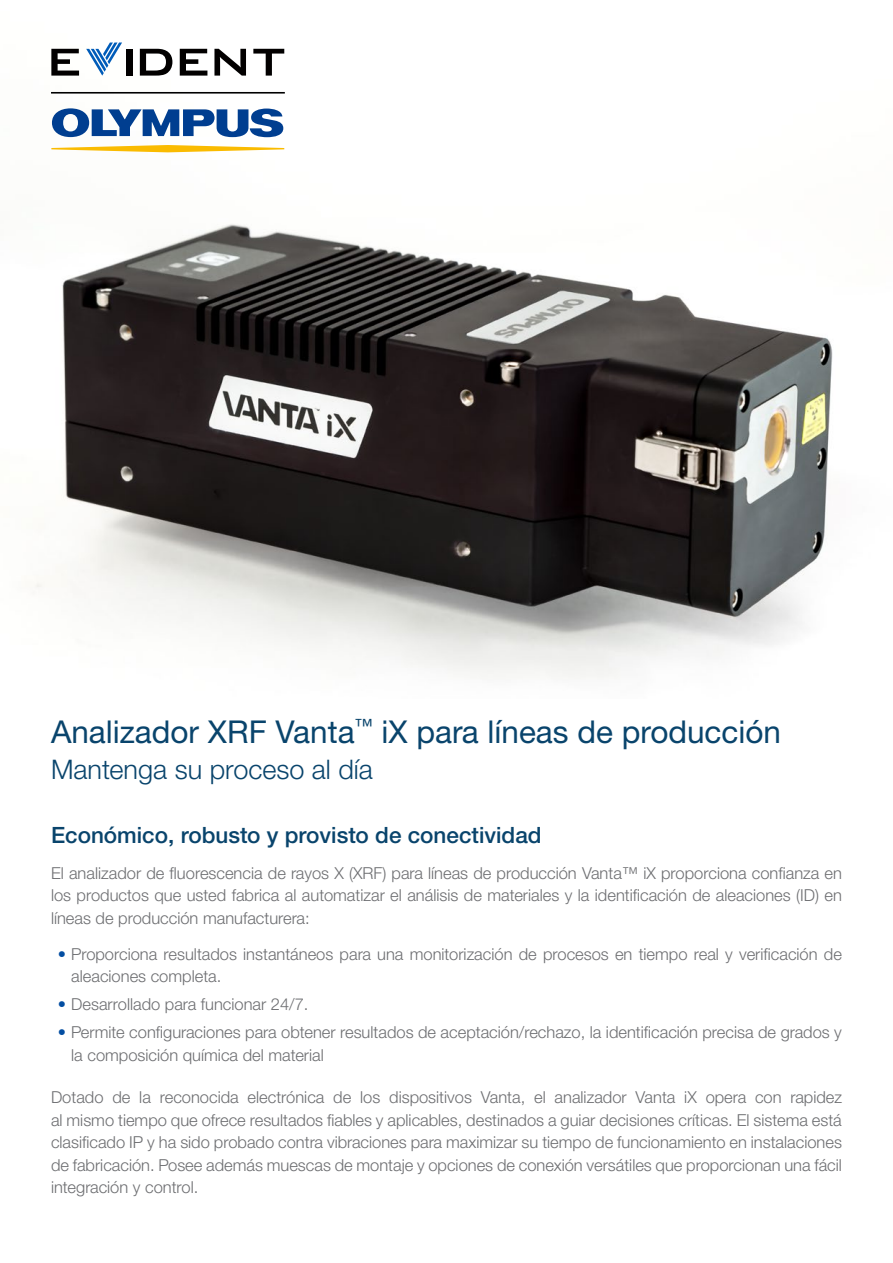
<style>
.page{position:relative;width:893px;height:1263px;background:#fff}
.page>*{position:absolute;margin:0;border:0;box-sizing:border-box;transform-origin:0 0}
.Title_1{font:31.5px "Helvetica Neue LTW1 G";color:#09446c}
.Title_1-2{font:300 27px "Helvetica Neue LTW1 G";color:#09446c}
.Title_1-3{font:500 22.5px "Helvetica Neue LTW1 G";color:#09446c}
.Text{font:300 16.5px/22.5px "Helvetica Neue LTW1 G";color:#6d6e71;text-align:justify}
.s1{color:#034ea2}
</style>
<div class="page">
<img style="left:35px;top:42px;width:798px;height:637px">
<hr style="left:51px;top:92px;width:234px;height:2px;background:#000">
<svg style="left:51px;top:49px;width:28px;height:27px"></svg>
<div style="left:126px;top:49px;width:6px;height:27px;background:#020000"></div>
<svg style="left:140px;top:49px;width:32px;height:27px"></svg>
<svg style="left:180px;top:49px;width:27px;height:27px"></svg>
<svg style="left:214px;top:49px;width:32px;height:27px"></svg>
<svg style="left:253px;top:49px;width:31px;height:27px"></svg>
<svg style="left:86px;top:43px;width:36px;height:33px"></svg>
<svg style="left:51px;top:145px;width:233px;height:7px"></svg>
<svg style="left:52px;top:108px;width:231px;height:29px"></svg>
<p class="Title_1" style="left:51px;top:712px;width:731px">Analizador XRF Vanta<sup>™</sup> iX para líneas de producción</p>
<p class="Title_1-2" style="left:51px;top:752px;width:323px">Mantenga su proceso al día</p>
<p class="Title_1-3" style="left:51px;top:821px;width:492px">Económico, robusto y provisto de conectividad</p>
<p class="Text" style="left:51px;top:862px;width:792px">El analizador de fluorescencia de rayos X (XRF) para líneas de producción Vanta™ iX proporciona confianza en los productos que usted fabrica al automatizar el análisis de materiales y la identificación de aleaciones (ID) en líneas de producción manufacturera:</p>
<p class="Text" style="left:71px;top:943px;width:772px;text-indent:-14px"><span class="s1">•</span> Proporciona resultados instantáneos para una monitorización de procesos en tiempo real y verificación de aleaciones completa.</p>
<p class="Text" style="left:58px;top:993px;width:252px"><span class="s1">•</span> Desarrollado para funcionar 24/7.</p>
<p class="Text" style="left:71px;top:1021px;width:772px;text-indent:-14px"><span class="s1">•</span> Permite configuraciones para obtener resultados de aceptación/rechazo, la identificación precisa de grados y la composición química del material</p>
<p class="Text" style="left:51px;top:1086px;width:792px">Dotado de la reconocida electrónica de los dispositivos Vanta, el analizador Vanta iX opera con rapidez al mismo tiempo que ofrece resultados fiables y aplicables, destinados a guiar decisiones críticas. El sistema está clasificado IP y ha sido probado contra vibraciones para maximizar su tiempo de funcionamiento en instalaciones de fabricación. Posee además muescas de montaje y opciones de conexión versátiles que proporcionan una fácil integración y control.</p>
</div>
